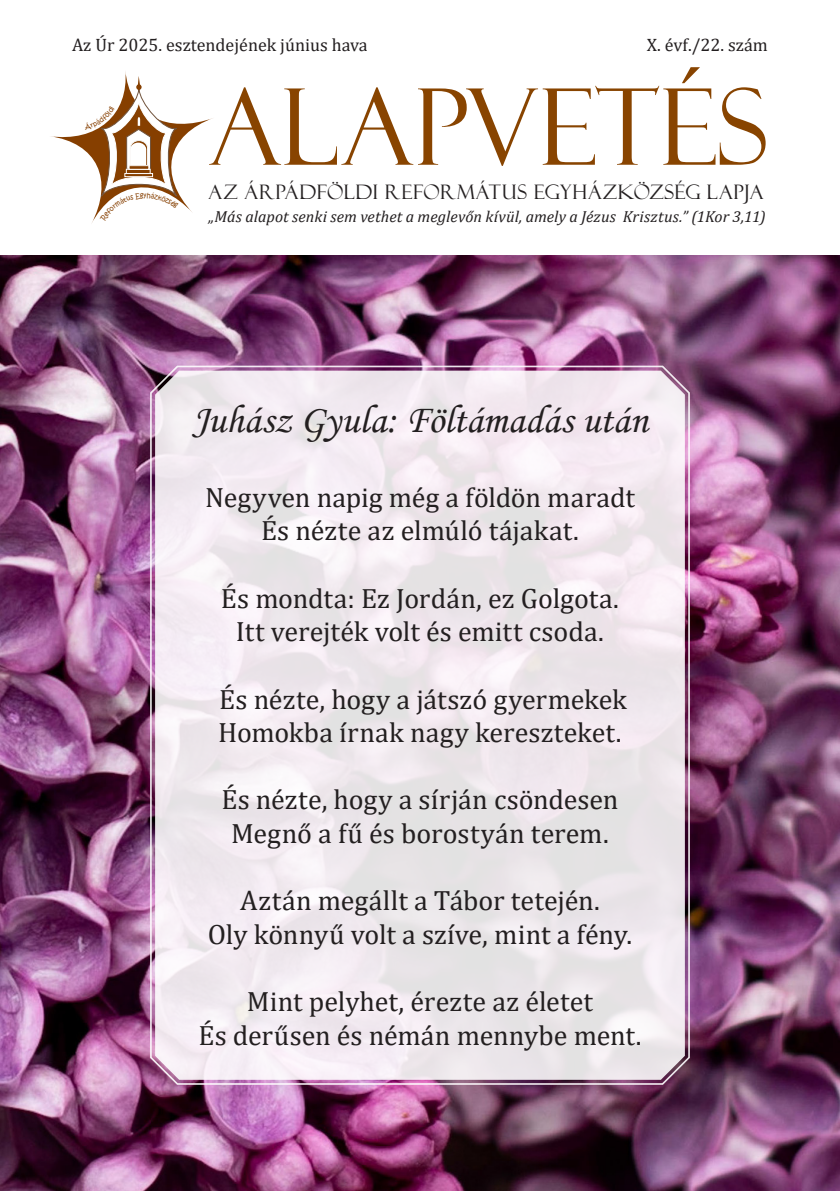
<style>
.page{position:relative;width:840px;height:1191px;background:#fff}
.page>*{position:absolute;margin:0;border:0;box-sizing:border-box;transform-origin:0 0}
.t1{font:106px "Felix Titling";color:#840}
.cím{font:40px "Monotype Corsiva";letter-spacing:-.005em;color:#231f20}
.bekezdés{font:28px "Cambria";color:#231f20}
.t2{font:20px "Felix Titling";letter-spacing:.03em;color:#231f20}
.t3{font:18px "Cambria";color:#231f20}
.ige{font:italic 16px "Cambria";letter-spacing:.01em;color:#231f20}
</style>
<div class="page">
<img style="left:0;top:255px;width:839px;height:936px">
<img style="left:148px;top:364px;width:543px;height:722px">
<svg style="left:157px;top:372px;width:525px;height:705px"></svg>
<svg style="left:51px;top:71px;width:162px;height:152px"></svg>
<p class="t3" style="left:72px;top:34px;width:297px">Az Úr 2025. esztendejének június hava</p>
<p class="t3" style="left:646px;top:34px;width:122px">X. évf./22. szám</p>
<p class="t1" style="left:208px;top:66px;width:560px">ALAPVETÉS</p>
<p class="t2" style="left:208px;top:180px;width:556px">AZ ÁRPÁDFÖLDI REFORMÁTUS EGYHÁZKÖZSÉG LAPJA</p>
<p class="ige" style="left:208px;top:205px;width:558px">„Más alapot senki sem vethet a meglevőn kívül, amely a Jézus Krisztus.” (1Kor 3,11)</p>
<p class="cím" style="left:192px;top:395px;width:457px">Juhász Gyula: Föltámadás után</p>
<p class="bekezdés" style="left:205px;top:481px;width:431px">Negyven napig még a földön maradt</p>
<p class="bekezdés" style="left:261px;top:514px;width:319px">És nézte az elmúló tájakat.</p>
<p class="bekezdés" style="left:221px;top:581px;width:399px">És mondta: Ez Jordán, ez Golgota.</p>
<p class="bekezdés" style="left:236px;top:615px;width:369px">Itt verejték volt és emitt csoda.</p>
<p class="bekezdés" style="left:219px;top:682px;width:409px">És nézte, hogy a játszó gyermekek</p>
<p class="bekezdés" style="left:218px;top:716px;width:404px">Homokba írnak nagy kereszteket.</p>
<p class="bekezdés" style="left:221px;top:783px;width:398px">És nézte, hogy a sírján csöndesen</p>
<p class="bekezdés" style="left:231px;top:817px;width:379px">Megnő a fű és borostyán terem.</p>
<p class="bekezdés" style="left:240px;top:884px;width:361px">Aztán megállt a Tábor tetején.</p>
<p class="bekezdés" style="left:208px;top:917px;width:425px">Oly könnyű volt a szíve, mint a fény.</p>
<p class="bekezdés" style="left:247px;top:985px;width:347px">Mint pelyhet, érezte az életet</p>
<p class="bekezdés" style="left:198px;top:1018px;width:444px">És derűsen és némán mennybe ment.</p>
</div>
